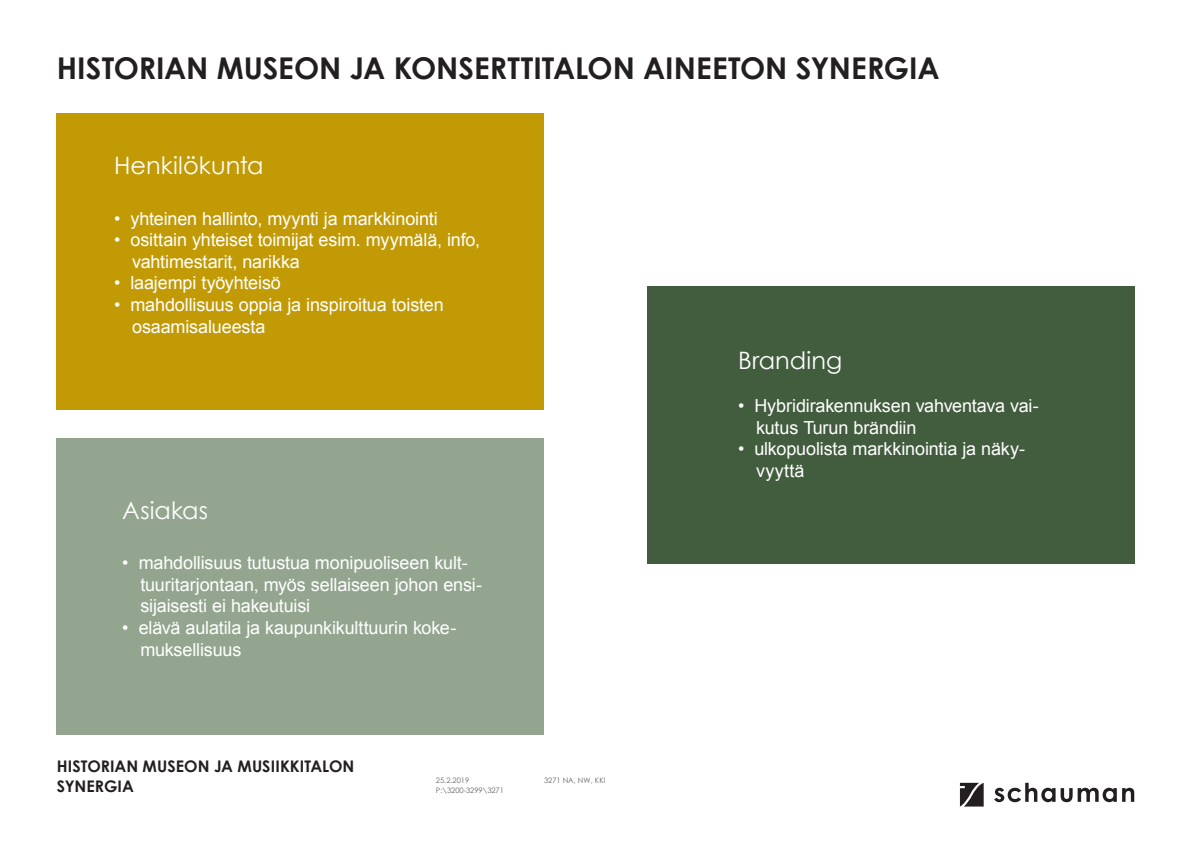
<style>
.page{position:relative;width:1191px;height:842px;background:#fff}
.page>*{position:absolute;margin:0;border:0;box-sizing:border-box;transform-origin:0 0}
.otsikot{font:700 30px "Century Gothic";color:#231f20}
.henkilöiden_yhteysti{font:24px "Century Gothic";color:#fff}
.t1{font:18px/21.6px "Arial";letter-spacing:-.01em;color:#fff}
.t2{font:700 16px/20px "Century Gothic";color:#231f20}
.t3{font:7.5px "Century Gothic";color:#636366}
</style>
<div class="page">
<svg style="left:960px;top:783px;width:174px;height:23px"></svg>
<div style="left:57px;top:113px;width:487px;height:297px;background:#c19a06"></div>
<div style="left:57px;top:438px;width:487px;height:296px;background:#93a58f"></div>
<div style="left:647px;top:286px;width:487px;height:277px;background:#425c3e"></div>
<p class="otsikot" style="left:57px;top:46px;width:884px">HISTORIAN MUSEON JA KONSERTTITALON AINEETON SYNERGIA</p>
<p class="henkilöiden_yhteysti" style="left:114px;top:149px;width:151px">Henkilökunta</p>
<p class="t1" style="left:114px;top:208px;width:325px">• yhteinen hallinto, myynti ja markkinointi</p>
<p class="t1" style="left:132px;top:229px;width:349px;text-indent:-18px">• osittain yhteiset toimijat esim. myymälä, info, vahtimestarit, narikka</p>
<p class="t1" style="left:114px;top:273px;width:168px">• laajempi työyhteisö</p>
<p class="t1" style="left:132px;top:294px;width:313px;text-indent:-18px">• mahdollisuus oppia ja inspiroitua toisten osaamisalueesta</p>
<p class="henkilöiden_yhteysti" style="left:122px;top:493px;width:87px">Asiakas</p>
<p class="t1" style="left:140px;top:552px;width:343px;text-indent:-18px">• mahdollisuus tutustua monipuoliseen kult&shy;tuuritarjontaan, myös sellaiseen johon ensi&shy;sijaisesti ei hakeutuisi</p>
<p class="t1" style="left:140px;top:617px;width:317px;text-indent:-18px">• elävä aulatila ja kaupunkikulttuurin koke&shy;muksellisuus</p>
<p class="t2" style="left:57px;top:755px;width:299px">HISTORIAN MUSEON JA MUSIIKKITALON<br>SYNERGIA</p>
<p class="t3" style="left:436px;top:775px;width:35px">25.2.2019</p>
<p class="t3" style="left:544px;top:775px;width:63px">3271 NA, NW, KKl</p>
<p class="t3" style="left:436px;top:785px;width:69px">P:\3200-3299\3271</p>
<p class="henkilöiden_yhteysti" style="left:738px;top:343px;width:106px">Branding</p>
<p class="t1" style="left:756px;top:395px;width:284px;text-indent:-18px">• Hybridirakennuksen vahventava vai&shy;kutus Turun brändiin</p>
<p class="t1" style="left:756px;top:438px;width:270px;text-indent:-18px">• ulkopuolista markkinointia ja näky&shy;vyyttä</p>
</div>
